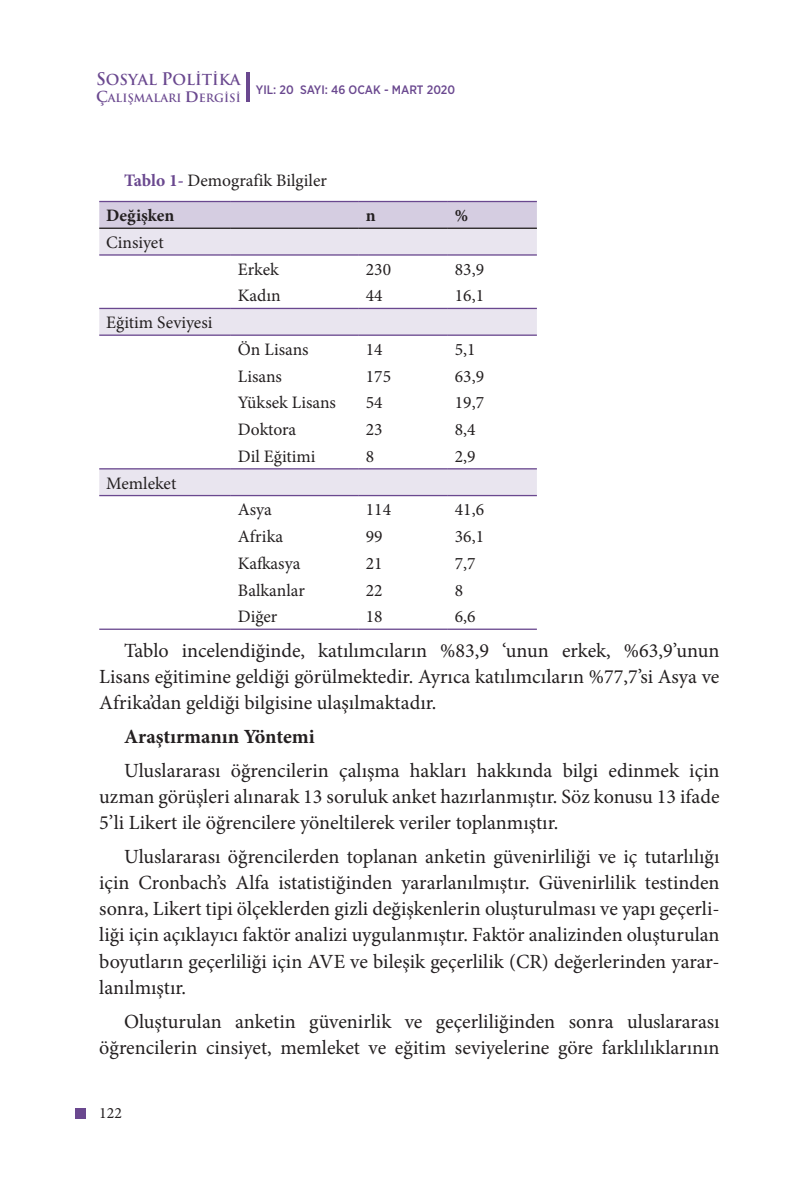
<style>
.page{position:relative;width:794px;height:1191px;background:#fff}
.page>*{position:absolute;margin:0;border:0;box-sizing:border-box;transform-origin:0 0}
.t1{font:20.12px/26.2px "Minion Pro";color:#231f20;text-align:justify}
.t2{font:700 20.12px "Minion Pro";letter-spacing:-.005em;color:#231f20}
.t3{font:17.5px/34.8px "Minion Pro";color:#231f20}
.t4{font:700 17.5px "Minion Pro";color:#231f20}
.t5{font:15.75px "Minion Pro";color:#231f20}
.t6{font:700 14.7px "Trajan Pro";color:#6a488f}
.t7{font:500 12.25px "Gotham Narrow";color:#6a488f}
.t8{font:700 11.2px "Trajan Pro";color:#6a488f}
.s1{font-size:16.97px}
.s2{font-size:14.7px}
.s3{font-size:16.62px}
.s4{font-weight:700;color:#6a488f}
.s5{font-weight:700}
</style>
<div class="page">
<hr style="left:247px;top:72px;width:3px;height:30px;background:#6a488f">
<div style="left:75px;top:1107px;width:11px;height:11px;background:#6a488f"></div>
<svg style="left:99px;top:202px;width:438px;height:26px;background:#d1c9dd"></svg>
<svg style="left:99px;top:229px;width:438px;height:266px"></svg>
<hr style="left:99px;top:228px;width:132px;height:1px;background:#231f20">
<hr style="left:231px;top:228px;width:128px;height:1px;background:#231f20">
<hr style="left:359px;top:228px;width:89px;height:1px;background:#231f20">
<hr style="left:448px;top:228px;width:89px;height:1px;background:#231f20">
<hr style="left:99px;top:201px;width:132px;height:1px;background:#6a488f">
<hr style="left:231px;top:201px;width:128px;height:1px;background:#6a488f">
<hr style="left:359px;top:201px;width:89px;height:1px;background:#6a488f">
<hr style="left:448px;top:201px;width:89px;height:1px;background:#6a488f">
<hr style="left:99px;top:254px;width:132px;height:2px;background:#6a488f">
<hr style="left:231px;top:254px;width:128px;height:2px;background:#6a488f">
<hr style="left:359px;top:254px;width:89px;height:2px;background:#6a488f">
<hr style="left:448px;top:254px;width:89px;height:2px;background:#6a488f">
<hr style="left:99px;top:308px;width:132px;height:1px;background:#6a488f">
<hr style="left:231px;top:308px;width:128px;height:1px;background:#6a488f">
<hr style="left:359px;top:308px;width:89px;height:1px;background:#6a488f">
<hr style="left:448px;top:308px;width:89px;height:1px;background:#6a488f">
<hr style="left:99px;top:334px;width:132px;height:2px;background:#6a488f">
<hr style="left:231px;top:334px;width:128px;height:2px;background:#6a488f">
<hr style="left:359px;top:334px;width:89px;height:2px;background:#6a488f">
<hr style="left:448px;top:334px;width:89px;height:2px;background:#6a488f">
<hr style="left:99px;top:468px;width:132px;height:1px;background:#6a488f">
<hr style="left:231px;top:468px;width:128px;height:1px;background:#6a488f">
<hr style="left:359px;top:468px;width:89px;height:1px;background:#6a488f">
<hr style="left:448px;top:468px;width:89px;height:1px;background:#6a488f">
<hr style="left:99px;top:495px;width:132px;height:1px;background:#6a488f">
<hr style="left:231px;top:495px;width:128px;height:1px;background:#6a488f">
<hr style="left:359px;top:495px;width:89px;height:1px;background:#6a488f">
<hr style="left:448px;top:495px;width:89px;height:1px;background:#6a488f">
<hr style="left:99px;top:628px;width:132px;height:2px;background:#6a488f">
<hr style="left:231px;top:628px;width:128px;height:2px;background:#6a488f">
<hr style="left:359px;top:628px;width:89px;height:2px;background:#6a488f">
<hr style="left:448px;top:628px;width:89px;height:2px;background:#6a488f">
<p class="t6" style="left:96px;top:71px;width:146px"><span class="s1">S</span>OSYAL <span class="s1">P</span>OLİTİKA</p>
<p class="t8" style="left:96px;top:91px;width:146px"><span class="s2">Ç</span>ALIŞMALARI <span class="s3">d</span>ERGİSİ</p>
<p class="t7" style="left:256px;top:82px;width:201px">YIL: 20 SAYI: 46 OCAK - MART 2020</p>
<p class="t3" style="left:106px;top:163px;width:222px;text-indent:18px"><span class="s4">Tablo 1-</span> Demografik Bilgiler<br><span class="s5">Değişken</span></p>
<p class="t3" style="left:106px;top:225px;width:59px">Cinsiyet</p>
<p class="t4" style="left:366px;top:203px;width:11px">n</p>
<p class="t4" style="left:455px;top:203px;width:15px">%</p>
<p class="t3" style="left:106px;top:305px;width:108px">Eğitim Seviyesi</p>
<p class="t3" style="left:106px;top:465px;width:72px">Memleket</p>
<p class="t3" style="left:238px;top:252px;width:42px">Erkek</p>
<p class="t3" style="left:366px;top:252px;width:27px">230</p>
<p class="t3" style="left:455px;top:252px;width:31px">83,9</p>
<p class="t3" style="left:238px;top:278px;width:44px">Kadın</p>
<p class="t3" style="left:366px;top:278px;width:18px">44</p>
<p class="t3" style="left:455px;top:278px;width:31px">16,1</p>
<p class="t3" style="left:238px;top:332px;width:72px">Ön Lisans</p>
<p class="t3" style="left:366px;top:332px;width:18px">14</p>
<p class="t3" style="left:455px;top:332px;width:22px">5,1</p>
<p class="t3" style="left:238px;top:359px;width:46px">Lisans</p>
<p class="t3" style="left:366px;top:359px;width:27px">175</p>
<p class="t3" style="left:455px;top:359px;width:31px">63,9</p>
<p class="t3" style="left:238px;top:385px;width:100px">Yüksek Lisans</p>
<p class="t3" style="left:366px;top:385px;width:18px">54</p>
<p class="t3" style="left:455px;top:385px;width:31px">19,7</p>
<p class="t3" style="left:238px;top:412px;width:60px">Doktora</p>
<p class="t3" style="left:366px;top:412px;width:18px">23</p>
<p class="t3" style="left:455px;top:412px;width:22px">8,4</p>
<p class="t3" style="left:238px;top:439px;width:79px">Dil Eğitimi</p>
<p class="t3" style="left:366px;top:439px;width:10px">8</p>
<p class="t3" style="left:455px;top:439px;width:22px">2,9</p>
<p class="t3" style="left:238px;top:492px;width:35px">Asya</p>
<p class="t3" style="left:366px;top:492px;width:27px">114</p>
<p class="t3" style="left:455px;top:492px;width:31px">41,6</p>
<p class="t3" style="left:238px;top:519px;width:47px">Afrika</p>
<p class="t3" style="left:366px;top:519px;width:18px">99</p>
<p class="t3" style="left:455px;top:519px;width:31px">36,1</p>
<p class="t3" style="left:238px;top:546px;width:64px">Kafkasya</p>
<p class="t3" style="left:366px;top:546px;width:18px">21</p>
<p class="t3" style="left:455px;top:546px;width:22px">7,7</p>
<p class="t3" style="left:238px;top:572px;width:69px">Balkanlar</p>
<p class="t3" style="left:366px;top:572px;width:18px">22</p>
<p class="t3" style="left:455px;top:572px;width:10px">8</p>
<p class="t3" style="left:238px;top:599px;width:41px">Diğer</p>
<p class="t3" style="left:366px;top:599px;width:18px">18</p>
<p class="t3" style="left:455px;top:599px;width:22px">6,6</p>
<p class="t1" style="left:99px;top:637px;width:622px;text-indent:25px">Tablo incelendiğinde, katılımcıların %83,9 ‘unun erkek, %63,9’unun Lisans eğitimine geldiği görülmektedir. Ayrıca katılımcıların %77,7’si Asya ve Afrika’dan geldiği bilgisine ulaşılmaktadır.</p>
<p class="t2" style="left:124px;top:722px;width:192px">Araştırmanın Yöntemi</p>
<p class="t1" style="left:99px;top:757px;width:622px;text-indent:25px">Uluslararası öğrencilerin çalışma hakları hakkında bilgi edinmek için uzman görüşleri alınarak 13 soruluk anket hazırlanmıştır. Söz konusu 13 ifade 5’li Likert ile öğrencilere yöneltilerek veriler toplanmıştır.</p>
<p class="t1" style="left:99px;top:843px;width:622px;text-indent:25px">Uluslararası öğrencilerden toplanan anketin güvenirliliği ve iç tutarlılığı için Cronbach’s Alfa istatistiğinden yararlanılmıştır. Güvenirlilik testinden sonra, Likert tipi ölçeklerden gizli değişkenlerin oluşturulması ve yapı geçerli&shy;liği için açıklayıcı faktör analizi uygulanmıştır. Faktör analizinden oluşturulan boyutların geçerliliği için AVE ve bileşik geçerlilik (CR) değerlerinden yarar&shy;lanılmıştır.</p>
<p class="t1" style="left:99px;top:1008px;width:622px;text-align:right">Oluşturulan anketin güvenirlik ve geçerliliğinden sonra uluslararası öğrencilerin cinsiyet, memleket ve eğitim seviyelerine göre farklılıklarının</p>
<p class="t5" style="left:99px;top:1102px;width:24px">122</p>
</div>
